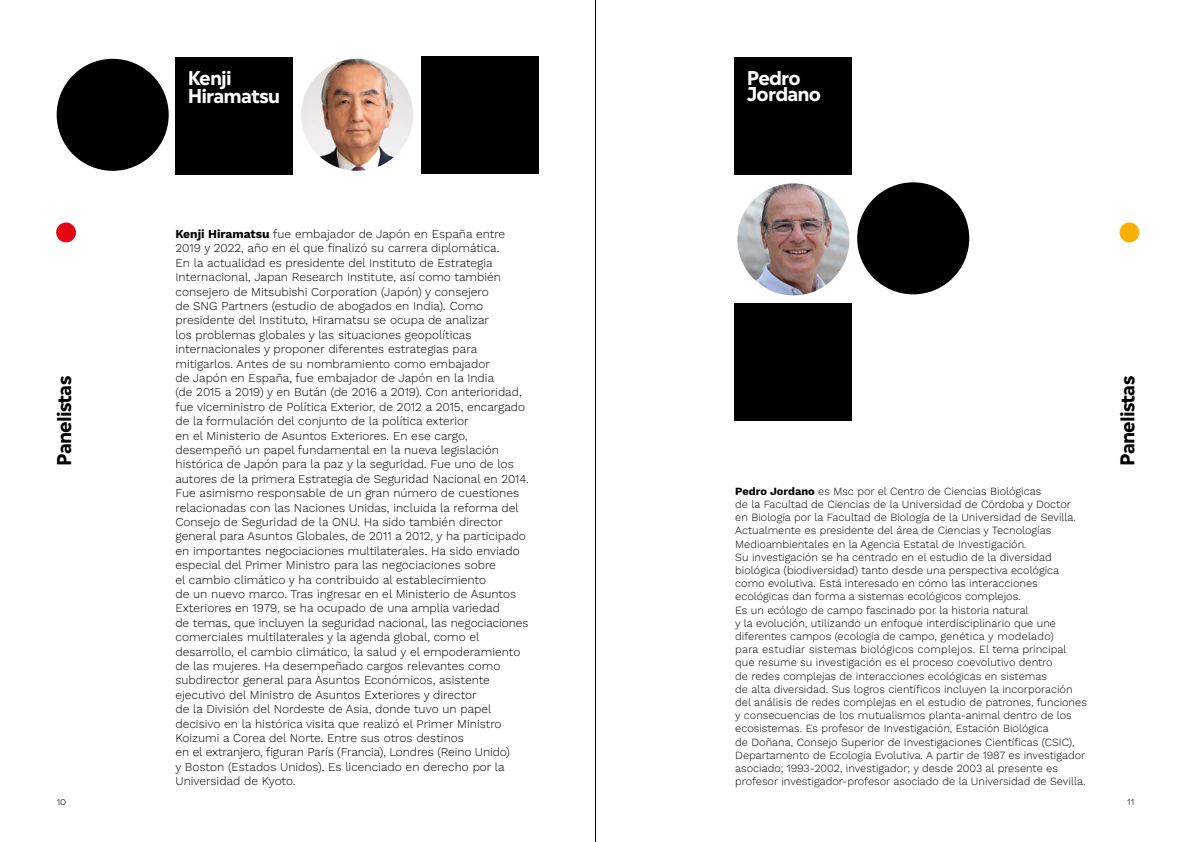
<style>
.page{position:relative;width:1191px;height:842px;background:#fff}
.page>*{position:absolute;margin:0;border:0;box-sizing:border-box;transform-origin:0 0}
.t1{font:700 18.9px/18.2px "Madera";letter-spacing:-.045em;color:#fff}
.t2{font:700 18.9px "Madera";letter-spacing:-.045em;color:#000}
.t3{font:300 12px/14.4px "Work Sans";color:#000}
.t4{font:300 11px/13.2px "Work Sans";color:#000}
.t5{font:300 8px "Madera";color:#000}
.s1{font-weight:700}
</style>
<div class="page">
<div style="left:175px;top:57px;width:118px;height:117px;background:#000"></div>
<div style="left:421px;top:56px;width:118px;height:118px;background:#000"></div>
<img style="left:301px;top:59px;width:112px;height:112px;border-radius:56px">
<div style="left:57px;top:59px;width:112px;height:112px;background:#000;border-radius:50%"></div>
<div style="left:734px;top:57px;width:118px;height:117px;background:#000"></div>
<div style="left:734px;top:303px;width:118px;height:118px;background:#000"></div>
<img style="left:737px;top:183px;width:112px;height:112px;border-radius:56px">
<div style="left:857px;top:182px;width:112px;height:112px;background:#000;border-radius:50%"></div>
<div style="left:56px;top:223px;width:20px;height:19px;background:#e30613;border-radius:50%"></div>
<div style="left:1119px;top:223px;width:20px;height:19px;background:#f9b000;border-radius:50%"></div>
<hr style="left:595px;top:0;width:1px;height:842px;background:#000">
<h1 class="t1" style="left:188px;top:68px;width:94px">Kenji<br>Hiramatsu</h1>
<h1 class="t1" style="left:746px;top:69px;width:76px;line-height:16.2px">Pedro<br>Jordano</h1>
<p class="t3" style="left:175px;top:226px;width:355px"><span class="s1">Kenji Hiramatsu</span> fue embajador de Japón en España entre 2019 y 2022, año en el que finalizó su carrera diplomática.<br>En la actualidad es presidente del Instituto de Estrategia Internacional, Japan Research Institute, así como también consejero de Mitsubishi Corporation (Japón) y consejero<br>de SNG Partners (estudio de abogados en India). Como presidente del Instituto, Hiramatsu se ocupa de analizar<br>los problemas globales y las situaciones geopolíticas internacionales y proponer diferentes estrategias para mitigarlos. Antes de su nombramiento como embajador<br>de Japón en España, fue embajador de Japón en la India<br>(de 2015 a 2019) y en Bután (de 2016 a 2019). Con anterioridad, fue viceministro de Política Exterior, de 2012 a 2015, encargado de la formulación del conjunto de la política exterior<br>en el Ministerio de Asuntos Exteriores. En ese cargo, desempeñó un papel fundamental en la nueva legislación histórica de Japón para la paz y la seguridad. Fue uno de los autores de la primera Estrategia de Seguridad Nacional en 2014.<br>Fue asimismo responsable de un gran número de cuestiones relacionadas con las Naciones Unidas, incluida la reforma del Consejo de Seguridad de la ONU. Ha sido también director general para Asuntos Globales, de 2011 a 2012, y ha participado en importantes negociaciones multilaterales. Ha sido enviado especial del Primer Ministro para las negociaciones sobre<br>el cambio climático y ha contribuido al establecimiento<br>de un nuevo marco. Tras ingresar en el Ministerio de Asuntos Exteriores en 1979, se ha ocupado de una amplia variedad<br>de temas, que incluyen la seguridad nacional, las negociaciones comerciales multilaterales y la agenda global, como el desarrollo, el cambio climático, la salud y el empoderamiento de las mujeres. Ha desempeñado cargos relevantes como subdirector general para Asuntos Económicos, asistente ejecutivo del Ministro de Asuntos Exteriores y director<br>de la División del Nordeste de Asia, donde tuvo un papel decisivo en la histórica visita que realizó el Primer Ministro Koizumi a Corea del Norte. Entre sus otros destinos<br>en el extranjero, figuran París (Francia), Londres (Reino Unido)<br>y Boston (Estados Unidos). Es licenciado en derecho por la Universidad de Kyoto.</p>
<h1 class="t2" style="left:49px;top:466px;width:91px;rotate:-90deg">Panelistas</h1>
<h1 class="t2" style="left:1112px;top:466px;width:91px;rotate:-90deg">Panelistas</h1>
<p class="t4" style="left:735px;top:484px;width:353px"><span class="s1">Pedro Jordano</span> es Msc por el Centro de Ciencias Biológicas<br>de la Facultad de Ciencias de la Universidad de Córdoba y Doctor<br>en Biología por la Facultad de Biología de la Universidad de Sevilla.<br>Actualmente es presidente del área de Ciencias y Tecnologías Medioambientales en la Agencia Estatal de Investigación.<br>Su investigación se ha centrado en el estudio de la diversidad biológica (biodiversidad) tanto desde una perspectiva ecológica como evolutiva. Está interesado en cómo las interacciones ecológicas dan forma a sistemas ecológicos complejos.<br>Es un ecólogo de campo fascinado por la historia natural<br>y la evolución, utilizando un enfoque interdisciplinario que une diferentes campos (ecología de campo, genética y modelado)<br>para estudiar sistemas biológicos complejos. El tema principal que resume su investigación es el proceso coevolutivo dentro<br>de redes complejas de interacciones ecológicas en sistemas<br>de alta diversidad. Sus logros científicos incluyen la incorporación del análisis de redes complejas en el estudio de patrones, funciones y consecuencias de los mutualismos planta-animal dentro de los ecosistemas. Es profesor de Investigación, Estación Biológica<br>de Doñana, Consejo Superior de Investigaciones Científicas (CSIC), Departamento de Ecología Evolutiva. A partir de 1987 es investigador asociado; 1993-2002, investigador; y desde 2003 al presente es profesor investigador-profesor asociado de la Universidad de Sevilla.</p>
<p class="t5" style="left:57px;top:796px;width:11px">10</p>
<p class="t5" style="left:1127px;top:796px;width:9px">11</p>
</div>
